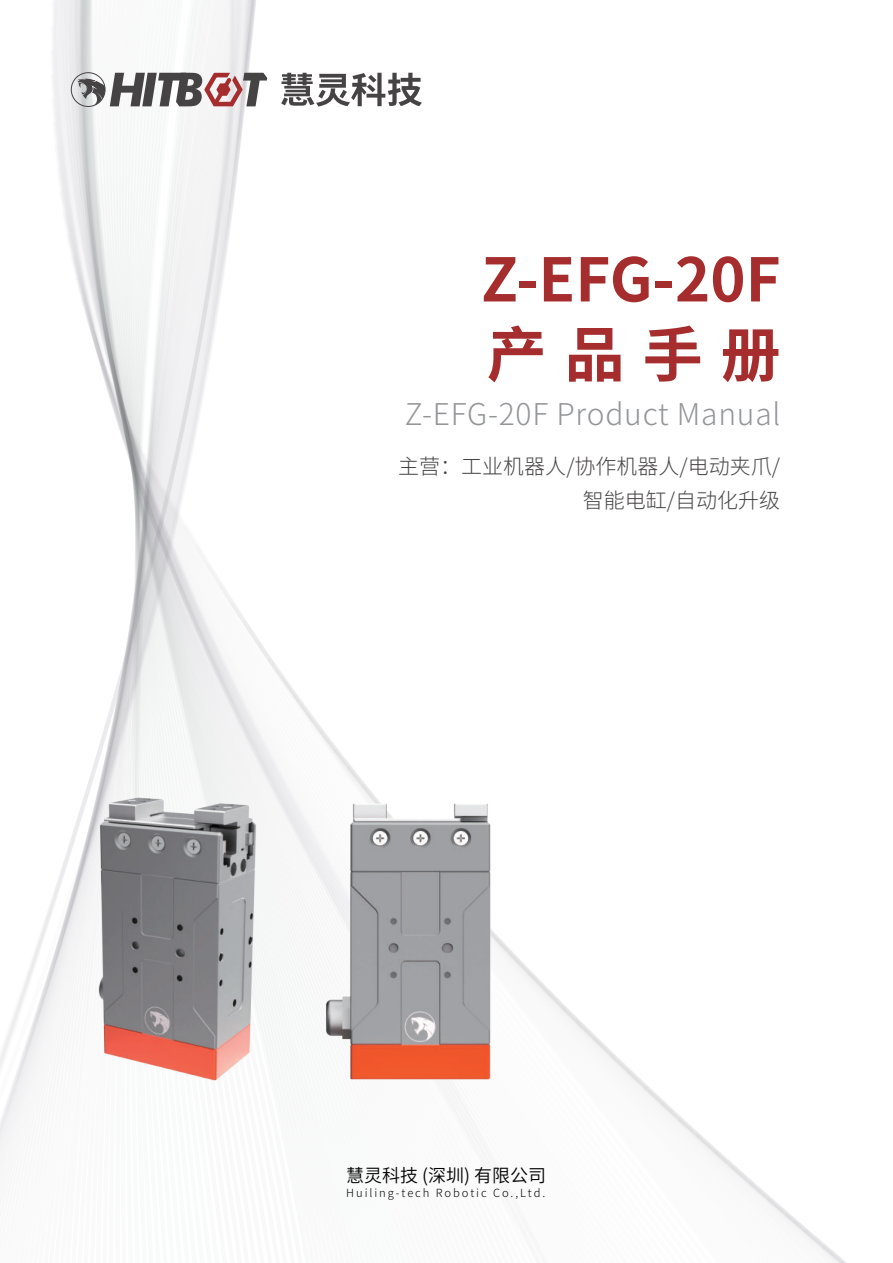
<style>
.page{position:relative;width:893px;height:1263px;background:#fff}
.page>*{position:absolute;margin:0;border:0;box-sizing:border-box;transform-origin:0 0}
.t1{font:700 60px/75px "Source Han Sans CN";color:#a62d2e}
.t2{font:300 30px "Source Han Sans CN";letter-spacing:.025em;color:#939598}
.t3{font:300 21px/34.5px "Source Han Sans CN";color:#464345;text-align:right}
.t4{font:18px "Source Han Sans CN";color:#030303}
.t5{font:300 11.25px "Source Han Sans CN";letter-spacing:.17em;color:#030303}
</style>
<div class="page">
<svg style="left:59px;top:190px;width:176px;height:805px;fill:#f6f7f7"></svg>
<svg style="left:62px;top:212px;width:173px;height:783px"></svg>
<svg style="left:66px;top:234px;width:169px;height:761px"></svg>
<svg style="left:70px;top:256px;width:165px;height:739px"></svg>
<svg style="left:75px;top:277px;width:160px;height:718px"></svg>
<svg style="left:80px;top:298px;width:155px;height:479px"></svg>
<svg style="left:86px;top:318px;width:149px;height:459px"></svg>
<svg style="left:92px;top:338px;width:143px;height:439px"></svg>
<svg style="left:99px;top:358px;width:136px;height:419px"></svg>
<svg style="left:107px;top:378px;width:128px;height:399px"></svg>
<svg style="left:115px;top:397px;width:120px;height:380px"></svg>
<svg style="left:123px;top:416px;width:112px;height:361px"></svg>
<svg style="left:132px;top:434px;width:103px;height:343px"></svg>
<svg style="left:141px;top:452px;width:94px;height:325px"></svg>
<svg style="left:151px;top:470px;width:84px;height:307px;fill:#f2f3f3"></svg>
<svg style="left:161px;top:488px;width:74px;height:289px"></svg>
<svg style="left:172px;top:505px;width:63px;height:272px"></svg>
<svg style="left:183px;top:525px;width:52px;height:252px"></svg>
<svg style="left:194px;top:544px;width:41px;height:233px;fill:#eeefef"></svg>
<svg style="left:206px;top:563px;width:29px;height:214px;fill:#f0f0f1"></svg>
<svg style="left:218px;top:582px;width:17px;height:195px;fill:#f2f2f3"></svg>
<svg style="left:230px;top:601px;width:15px;height:176px;fill:#f4f4f5"></svg>
<svg style="left:642px;top:1085px;width:205px;height:178px"></svg>
<div style="left:71px;top:72px;width:35px;height:35px;border:1px solid #464345;border-radius:50%"></div>
<svg style="left:78px;top:73px;width:189px;height:33px"></svg>
<svg style="left:281px;top:73px;width:141px;height:34px"></svg>
<img style="left:79px;top:777px;width:209px;height:310px">
<img style="left:302px;top:780px;width:209px;height:320px">
<h1 class="t1" style="left:481px;top:243px;width:301px">Z-EFG-20F产品手册</h1>
<h2 class="t2" style="left:405px;top:397px;width:377px">Z-EFG-20F Product Manual</h2>
<p class="t3" style="left:398px;top:449px;width:383px">主营：工业机器人/协作机器人/电动夹爪/智能电缸/自动化升级</p>
<p class="t4" style="left:346px;top:1165px;width:201px">慧灵科技 (深圳) 有限公司</p>
<p class="t5" style="left:346px;top:1187px;width:200px">Huiling-tech Robotic Co.,Ltd.</p>
</div>
